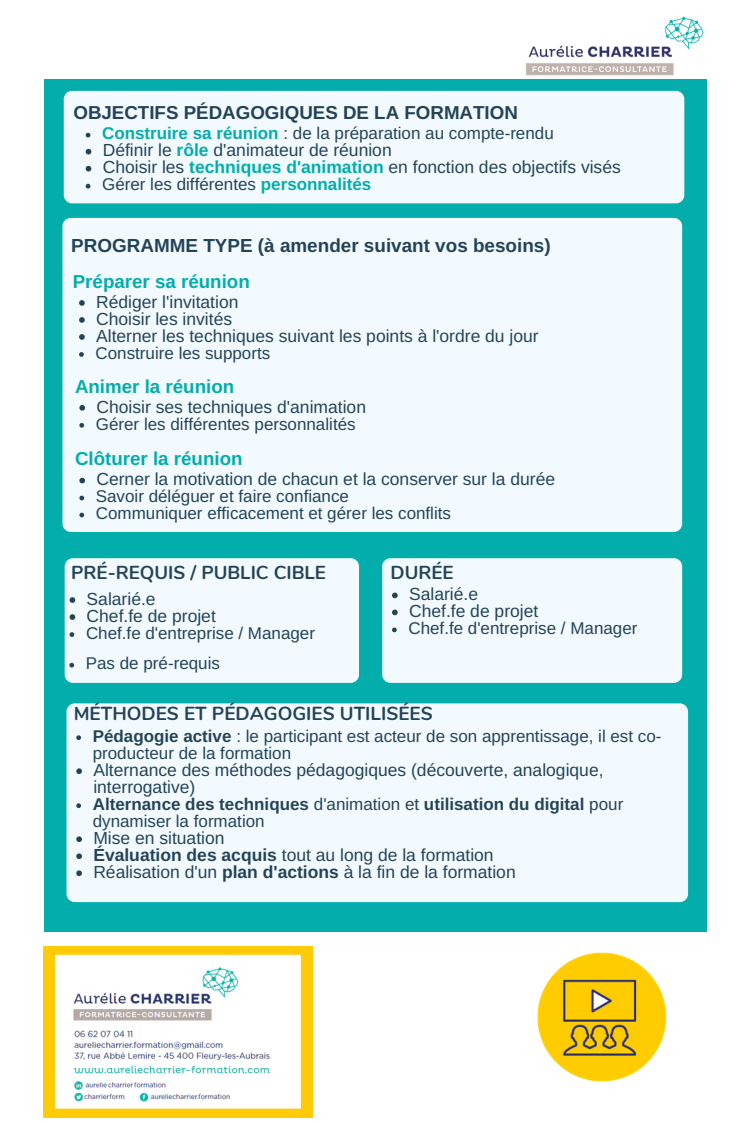
<style>
.page{position:relative;width:750px;height:1125px;background:#fff}
.page>*{position:absolute;margin:0;border:0;box-sizing:border-box;transform-origin:0 0}
.t1{font:700 18.88px "Arimo";color:#244357}
.t2{font:700 18.88px "Nunito";color:#244357}
.t3{font:700 18.75px "Arimo";color:#02adab}
.t4{font:700 18.75px "Arimo";color:#244357}
.t5{font:700 18.75px "Nunito";color:#244357}
.t6{font:17.5px/17px "Arimo";color:#244357}
.t7{font:17px/17px "Arimo";color:#244357}
.t8{font:700 17px/17px "Arimo";color:#244357}
.s1{font-weight:700;color:#02adab}
.s2{font-weight:700}
.s3{font-weight:400}
</style>
<div class="page">
<div style="left:44px;top:79px;width:663px;height:853px;background:#02adab"></div>
<div style="left:64px;top:91px;width:620px;height:112px;background:#f2faff;border-radius:8px"></div>
<div style="left:62px;top:218px;width:620px;height:314px;background:#f2faff;border-radius:8px"></div>
<div style="left:65px;top:558px;width:294px;height:125px;background:#f2faff;border-radius:8px"></div>
<img style="left:525px;top:16px;width:179px;height:60px">
<div style="left:67px;top:703px;width:621px;height:199px;background:#f2faff;border-radius:8px"></div>
<svg style="left:70px;top:597px;width:5px;height:6px"></svg>
<svg style="left:70px;top:614px;width:5px;height:6px"></svg>
<svg style="left:70px;top:632px;width:4px;height:5px"></svg>
<svg style="left:86px;top:133px;width:4px;height:5px"></svg>
<svg style="left:86px;top:149px;width:5px;height:6px"></svg>
<svg style="left:86px;top:166px;width:5px;height:6px"></svg>
<svg style="left:86px;top:184px;width:4px;height:5px"></svg>
<svg style="left:79px;top:300px;width:6px;height:6px"></svg>
<svg style="left:79px;top:317px;width:6px;height:6px"></svg>
<svg style="left:79px;top:334px;width:6px;height:6px"></svg>
<svg style="left:79px;top:352px;width:5px;height:5px"></svg>
<svg style="left:79px;top:405px;width:6px;height:6px"></svg>
<svg style="left:79px;top:423px;width:5px;height:5px"></svg>
<svg style="left:76px;top:735px;width:5px;height:5px"></svg>
<svg style="left:76px;top:768px;width:6px;height:6px"></svg>
<svg style="left:76px;top:803px;width:5px;height:5px"></svg>
<svg style="left:76px;top:836px;width:6px;height:6px"></svg>
<svg style="left:76px;top:853px;width:6px;height:6px"></svg>
<svg style="left:76px;top:870px;width:6px;height:6px"></svg>
<img style="left:44px;top:946px;width:269px;height:171px">
<svg style="left:79px;top:478px;width:6px;height:5px"></svg>
<svg style="left:79px;top:496px;width:5px;height:4px"></svg>
<svg style="left:79px;top:513px;width:5px;height:4px"></svg>
<div style="left:382px;top:558px;width:300px;height:125px;background:#f2faff;border-radius:8px"></div>
<svg style="left:392px;top:593px;width:6px;height:5px"></svg>
<svg style="left:392px;top:610px;width:6px;height:5px"></svg>
<svg style="left:392px;top:628px;width:5px;height:4px"></svg>
<svg style="left:69px;top:663px;width:5px;height:5px"></svg>
<img style="left:537px;top:952px;width:130px;height:130px">
<p class="t4" style="left:73px;top:102px;width:446px">OBJECTIFS PÉDAGOGIQUES DE LA FORMATION</p>
<p class="t7" style="left:102px;top:125px;width:453px"><span class="s1">Construire sa réunion</span> : de la préparation au compte-rendu</p>
<p class="t6" style="left:103px;top:142px;width:520px">Définir le <span class="s1">rôle</span> d'animateur de réunion<br>Choisir les <span class="s1">techniques d'animation</span> en fonction des objectifs visés</p>
<p class="t7" style="left:102px;top:176px;width:271px">Gérer les différentes <span class="s1">personnalités</span></p>
<p class="t1" style="left:71px;top:235px;width:481px">PROGRAMME TYPE (à amender suivant vos besoins)</p>
<p class="t3" style="left:73px;top:271px;width:179px">Préparer sa réunion</p>
<p class="t6" style="left:96px;top:293px;width:444px">Rédiger l'invitation<br>Choisir les invités<br>Alterner les techniques suivant les points à l'ordre du jour</p>
<p class="t7" style="left:96px;top:344px;width:176px">Construire les supports</p>
<p class="t6" style="left:96px;top:398px;width:271px">Choisir ses techniques d'animation</p>
<p class="t7" style="left:96px;top:415px;width:261px">Gérer les différentes personnalités</p>
<p class="t3" style="left:75px;top:376px;width:161px">Animer la réunion</p>
<p class="t3" style="left:75px;top:448px;width:169px">Clôturer la réunion</p>
<p class="t6" style="left:96px;top:471px;width:460px">Cerner la motivation de chacun et la conserver sur la durée</p>
<p class="t7" style="left:96px;top:488px;width:357px">Savoir déléguer et faire confiance<br>Communiquer efficacement et gérer les conflits</p>
<p class="t5" style="left:391px;top:561px;width:64px">DURÉE</p>
<p class="t6" style="left:409px;top:586px;width:131px">Salarié.e<br>Chef.fe de projet</p>
<p class="t7" style="left:408px;top:620px;width:231px">Chef.fe d'entreprise / Manager</p>
<p class="t7" style="left:86px;top:655px;width:136px">Pas de pré-requis</p>
<p class="t5" style="left:71px;top:561px;width:256px">PRÉ-REQUIS / PUBLIC CIBLE</p>
<p class="t6" style="left:87px;top:590px;width:131px">Salarié.e<br>Chef.fe de projet</p>
<p class="t7" style="left:86px;top:624px;width:231px">Chef.fe d'entreprise / Manager</p>
<p class="t2" style="left:74px;top:701px;width:361px">MÉTHODES ET PÉDAGOGIES UTILISÉES</p>
<p class="t7" style="left:93px;top:728px;width:570px"><span class="s2">Pédagogie active</span> : le participant est acteur de son apprentissage, il est co&shy;producteur de la formation</p>
<p class="t6" style="left:93px;top:761px;width:512px">Alternance des méthodes pédagogiques (découverte, analogique, interrogative)</p>
<p class="t8" style="left:93px;top:796px;width:532px">Alternance des techniques <span class="s3">d'animation et</span> utilisation du digital <span class="s3">pour dynamiser la formation</span></p>
<p class="t6" style="left:93px;top:829px;width:424px">Mise en situation<br><span class="s2">Évaluation des acquis</span> tout au long de la formation<br>Réalisation d'un <span class="s2">plan d'actions</span> à la fin de la formation</p>
</div>
